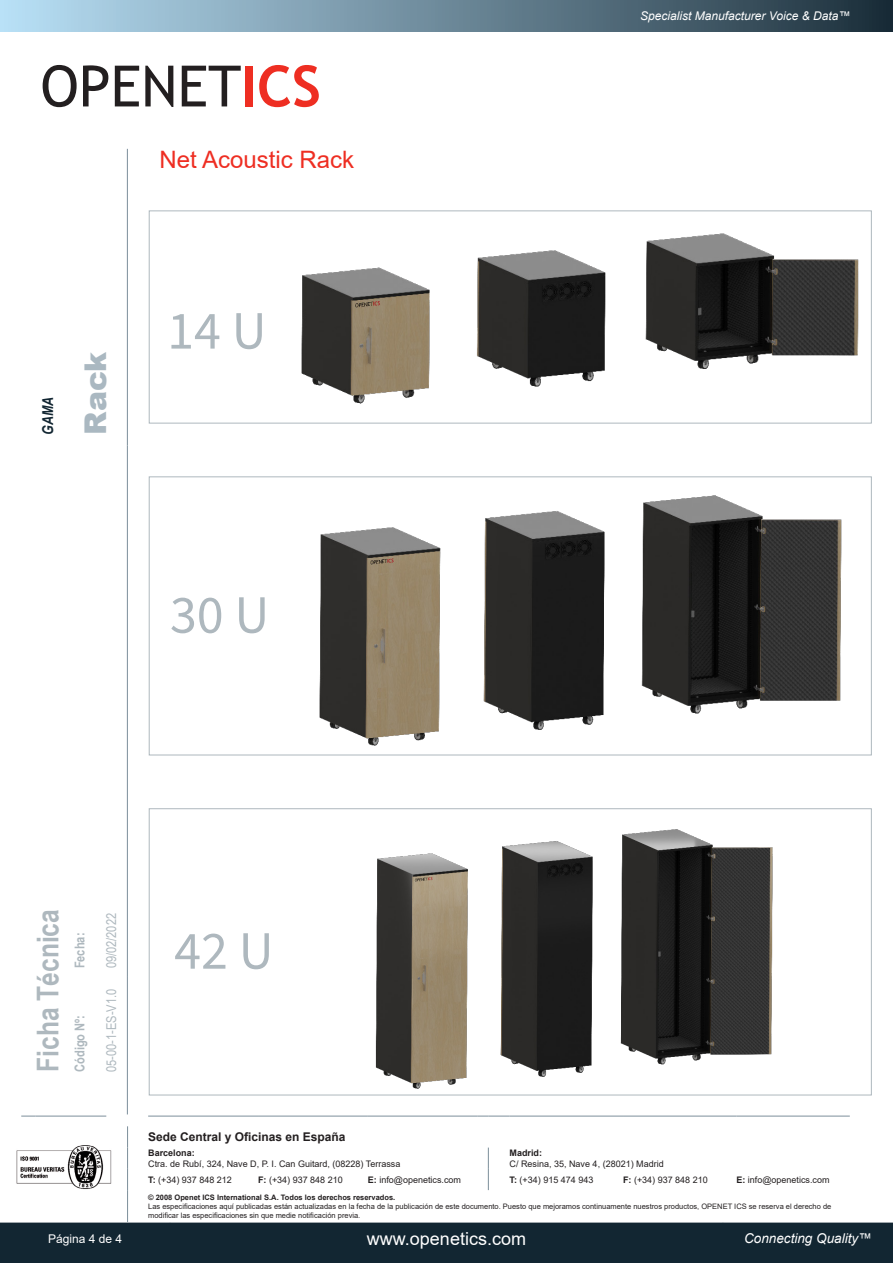
<style>
.page{position:relative;width:893px;height:1263px;background:#fff}
.page>*{position:absolute;margin:0;border:0;box-sizing:border-box;transform-origin:0 0}
.t1{font:57px "Trebuchet MS";color:#231f20}
.t2{font:54px "Source Sans Pro";color:#aeb8be}
.t3{font:700 30px "Arial Narrow";color:#aeb8be}
.t4{font:900 30px "Arial";color:#aab8c1}
.t5{font:24px "Arial";color:#ee2e22}
.t6{font:18px "Arial";color:#fff}
.t7{font:italic 700 15px "Arial Narrow";color:#122632}
.t8{font:13.5px "Arial Narrow";color:#aeb8be}
.t9{font:italic 13.5px "Arial";color:#fff}
.t10{font:700 13.5px "Arial Narrow";color:#aeb8be}
.t11{font:italic 12px "Arial";color:#fff}
.t12{font:700 12px "Arial";color:#231f20}
.t13{font:12px "Arial";color:#fff}
.t14{font:9px "Arial";color:#231f20}
.t15{font:700 9px "Arial";color:#231f20}
.t16{font:7.5px/9px "Arial";color:#231f20}
.t17{font:700 7.5px "Arial";color:#231f20}
.s1{font-weight:700;color:#ee2e22}
.s2{font-weight:700}
</style>
<div class="page">
<hr style="left:148px;top:1116px;width:110px;height:1px;background:#7c8e9a">
<hr style="left:258px;top:1116px;width:110px;height:1px;background:#7c8e9a">
<hr style="left:368px;top:1116px;width:110px;height:1px;background:#7c8e9a">
<svg style="left:478px;top:1116px;width:32px;height:1px"></svg>
<hr style="left:510px;top:1116px;width:113px;height:1px;background:#7c8e9a">
<hr style="left:623px;top:1116px;width:113px;height:1px;background:#7c8e9a">
<hr style="left:736px;top:1116px;width:114px;height:1px;background:#7c8e9a">
<svg style="left:488px;top:1147px;width:1px;height:43px"></svg>
<svg style="left:127px;top:1126px;width:1px;height:64px"></svg>
<hr style="left:127px;top:1190px;width:1px;height:32px;background:#7c8e9a">
<svg style="left:21px;top:1116px;width:14px;height:1px"></svg>
<hr style="left:35px;top:1116px;width:71px;height:1px;background:#7c8e9a">
<div style="left:0;top:0;width:893px;height:32px;background:linear-gradient(to right,#bae1f7,#1d303c)"></div>
<div style="left:0;top:1222px;width:893px;height:41px;background:#122632"></div>
<hr style="left:127px;top:149px;width:1px;height:296px;background:#7c8e9a">
<hr style="left:127px;top:445px;width:1px;height:532px;background:#7c8e9a">
<hr style="left:127px;top:977px;width:1px;height:137px;background:#7c8e9a">
<img style="left:16px;top:1145px;width:96px;height:44px">
<img style="left:301px;top:233px;width:558px;height:171px">
<div style="left:149px;top:210px;width:723px;height:213px;border:1px solid #aeb8be"></div>
<img style="left:319px;top:495px;width:523px;height:251px">
<img style="left:375px;top:829px;width:398px;height:260px">
<p class="t1" style="left:40px;top:50px;width:282px">OPENET<span class="s1">ICS</span></p>
<p class="t5" style="left:159px;top:143px;width:196px">Net Acoustic Rack</p>
<p class="t7" style="left:37px;top:435px;width:39px;rotate:-90deg">GAMA</p>
<p class="t4" style="left:74px;top:435px;width:84px;rotate:-90deg">Rack</p>
<p class="t2" style="left:167px;top:295px;width:101px">14 U</p>
<p class="t2" style="left:170px;top:579px;width:101px">30 U</p>
<p class="t11" style="left:640px;top:8px;width:212px">Specialist Manufacturer Voice &amp; Data™</p>
<p class="t3" style="left:25px;top:1072px;width:164px;rotate:-90deg">Ficha Técnica</p>
<p class="t10" style="left:69px;top:968px;width:37px;rotate:-90deg">Fecha:</p>
<p class="t10" style="left:69px;top:1072px;width:58px;rotate:-90deg">Código Nº:</p>
<p class="t8" style="left:102px;top:968px;width:57px;rotate:-90deg">09/02/2022</p>
<p class="t8" style="left:102px;top:1072px;width:85px;rotate:-90deg">05-00-1-ES-V1.0</p>
<p class="t2" style="left:174px;top:915px;width:101px">42 U</p>
<p class="t12" style="left:148px;top:1129px;width:199px">Sede Central y Oficinas en España</p>
<p class="t15" style="left:148px;top:1146px;width:48px">Barcelona:</p>
<p class="t14" style="left:148px;top:1157px;width:254px">Ctra. de Rubí, 324, Nave D, P. I. Can Guitard, (08228) Terrassa</p>
<p class="t15" style="left:510px;top:1146px;width:34px">Madrid:</p>
<p class="t14" style="left:510px;top:1157px;width:156px">C/ Resina, 35, Nave 4, (28021) Madrid</p>
<p class="t14" style="left:148px;top:1173px;width:85px"><span class="s2">T:</span> (+34) 937 848 212</p>
<p class="t14" style="left:258px;top:1173px;width:86px"><span class="s2">F:</span> (+34) 937 848 210</p>
<p class="t14" style="left:368px;top:1173px;width:95px"><span class="s2">E:</span> info@openetics.com</p>
<p class="t14" style="left:510px;top:1173px;width:85px"><span class="s2">T:</span> (+34) 915 474 943</p>
<p class="t14" style="left:623px;top:1173px;width:86px"><span class="s2">F:</span> (+34) 937 848 210</p>
<p class="t14" style="left:736px;top:1173px;width:95px"><span class="s2">E:</span> info@openetics.com</p>
<p class="t17" style="left:148px;top:1192px;width:249px">© 2008 Openet ICS International S.A. Todos los derechos reservados.</p>
<p class="t16" style="left:148px;top:1201px;width:685px">Las especificaciones aquí publicadas están actualizadas en la fecha de la publicación de este documento. Puesto que mejoramos continuamente nuestros productos, OPENET ICS se reserva el derecho de modificar las especificaciones sin que medie notificación previa.</p>
<p class="t13" style="left:48px;top:1230px;width:76px">Página 4 de 4</p>
<p class="t6" style="left:367px;top:1226px;width:161px">www.openetics.com</p>
<p class="t9" style="left:744px;top:1230px;width:129px">Connecting Quality™</p>
</div>
